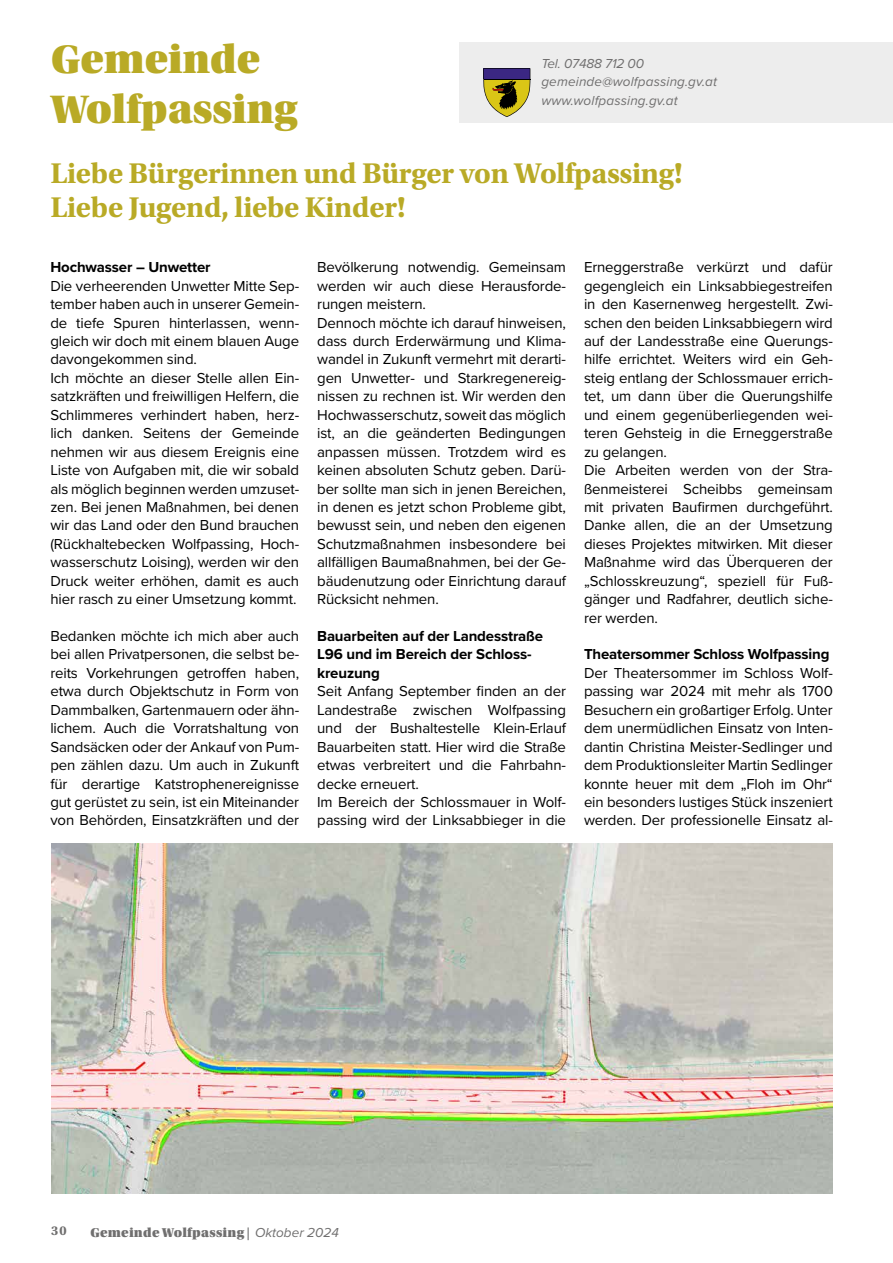
<style>
.page{position:relative;width:893px;height:1263px;background:#fff}
.page>*{position:absolute;margin:0;border:0;box-sizing:border-box;transform-origin:0 0}
.t1{font:42px/50.4px "Utopia Std Black Headline";color:#b9aa26}
.t2{font:700 30px/33px "Utopia Std";letter-spacing:-.01em;color:#b9aa26}
.t3{font:15px/18.5px "Proxima Nova";letter-spacing:-.01em;color:#000}
.t4{font:700 15px/18.5px "Proxima Nova";letter-spacing:-.01em;color:#000}
.t5{font:italic 13.5px/18.5px "Proxima Nova";letter-spacing:.01em;color:#706f6f}
.t6{font:13.5px "Utopia Std Black Headline";letter-spacing:.02em;color:#706f6f}
.t7{font:700 13.5px "Utopia Std";color:#706f6f}
.s1{font-family:"Proxima Nova";font-style:italic}
</style>
<div class="page">
<div style="left:459px;top:42px;width:433px;height:81px;background:#ededed"></div>
<svg style="left:483px;top:68px;width:47px;height:49px"></svg>
<hr style="left:484px;top:79px;width:46px;height:1px;background:#000">
<img style="left:51px;top:844px;width:782px;height:349px">
<h1 class="t1" style="left:51px;top:35px;width:248px">Gemeinde<br>Wolfpassing</h1>
<p class="t5" style="left:541px;top:53px;width:177px">Tel. 07488 712 00 gemeinde@wolfpassing.gv.at www.wolfpassing.gv.at</p>
<h2 class="t2" style="left:50px;top:157px;width:634px">Liebe Bürgerinnen und Bürger von Wolfpassing!<br>Liebe Jugend, liebe Kinder!</h2>
<p class="t4" style="left:50px;top:258px;width:162px">Hochwasser – Unwetter</p>
<p class="t3" style="left:50px;top:276px;width:250px">Die verheerenden Unwetter Mitte Sep&shy;tember haben auch in unserer Gemein&shy;de tiefe Spuren hinterlassen, wenn&shy;gleich wir doch mit einem blauen Auge davongekommen sind.<br>Ich möchte an dieser Stelle allen Ein&shy;satzkräften und freiwilligen Helfern, die Schlimmeres verhindert haben, herz&shy;lich danken. Seitens der Gemeinde nehmen wir aus diesem Ereignis eine Liste von Aufgaben mit, die wir sobald als möglich beginnen werden umzuset&shy;zen. Bei jenen Maßnahmen, bei denen wir das Land oder den Bund brauchen (Rückhaltebecken Wolfpassing, Hoch&shy;wasserschutz Loising), werden wir den Druck weiter erhöhen, damit es auch hier rasch zu einer Umsetzung kommt.</p>
<p class="t3" style="left:50px;top:626px;width:250px;text-align:justify">Bedanken möchte ich mich aber auch bei allen Privatpersonen, die selbst be&shy;reits Vorkehrungen getroffen haben, etwa durch Objektschutz in Form von Dammbalken, Gartenmauern oder ähn&shy;lichem. Auch die Vorratshaltung von Sandsäcken oder der Ankauf von Pum&shy;pen zählen dazu. Um auch in Zukunft für derartige Katstrophenereignisse gut gerüstet zu sein, ist ein Miteinander von Behörden, Einsatzkräften und der</p>
<p class="t3" style="left:317px;top:257px;width:250px">Bevölkerung notwendig. Gemeinsam werden wir auch diese Herausforde&shy;rungen meistern.<br>Dennoch möchte ich darauf hinweisen, dass durch Erderwärmung und Klima&shy;wandel in Zukunft vermehrt mit derarti&shy;gen Unwetter- und Starkregenereig&shy;nissen zu rechnen ist. Wir werden den Hochwasserschutz, soweit das möglich ist, an die geänderten Bedingungen anpassen müssen. Trotzdem wird es keinen absoluten Schutz geben. Darü&shy;ber sollte man sich in jenen Bereichen, in denen es jetzt schon Probleme gibt, bewusst sein, und neben den eigenen Schutzmaßnahmen insbesondere bei allfälligen Baumaßnahmen, bei der Ge&shy;bäudenutzung oder Einrichtung darauf Rücksicht nehmen.</p>
<p class="t4" style="left:317px;top:626px;width:227px">Bauarbeiten auf der Landesstraße<br>L96 und im Bereich der Schloss&shy;kreuzung</p>
<p class="t3" style="left:317px;top:681px;width:250px">Seit Anfang September finden an der Landestraße zwischen Wolfpassing und der Bushaltestelle Klein-Erlauf Bauarbeiten statt. Hier wird die Straße etwas verbreitert und die Fahrbahn&shy;decke erneuert.<br>Im Bereich der Schlossmauer in Wolf&shy;passing wird der Linksabbieger in die</p>
<p class="t3" style="left:584px;top:257px;width:250px">Erneggerstraße verkürzt und dafür gegengleich ein Linksabbiegestreifen in den Kasernenweg hergestellt. Zwi&shy;schen den beiden Linksabbiegern wird auf der Landesstraße eine Querungs&shy;hilfe errichtet. Weiters wird ein Geh&shy;steig entlang der Schlossmauer errich&shy;tet, um dann über die Querungshilfe und einem gegenüberliegenden wei&shy;teren Gehsteig in die Erneggerstraße zu gelangen.<br>Die Arbeiten werden von der Stra&shy;ßenmeisterei Scheibbs gemeinsam mit privaten Baufirmen durchgeführt.<br>Danke allen, die an der Umsetzung dieses Projektes mitwirken. Mit dieser Maßnahme wird das Überqueren der „Schlosskreuzung“, speziell für Fuß&shy;gänger und Radfahrer, deutlich siche&shy;rer werden.</p>
<p class="t4" style="left:584px;top:645px;width:247px">Theatersommer Schloss Wolfpassing</p>
<p class="t3" style="left:584px;top:663px;width:250px;text-align:justify">Der Theatersommer im Schloss Wolf&shy;passing war 2024 mit mehr als 1700<br>Besuchern ein großartiger Erfolg. Unter dem unermüdlichen Einsatz von Inten&shy;dantin Christina Meister-Sedlinger und dem Produktionsleiter Martin Sedlinger konnte heuer mit dem „Floh im Ohr“ ein besonders lustiges Stück inszeniert werden. Der professionelle Einsatz al-</p>
<p class="t7" style="left:51px;top:1223px;width:17px">30</p>
<p class="t6" style="left:90px;top:1225px;width:250px">Gemeinde Wolfpassing | <span class="s1">Oktober 2024</span></p>
</div>
